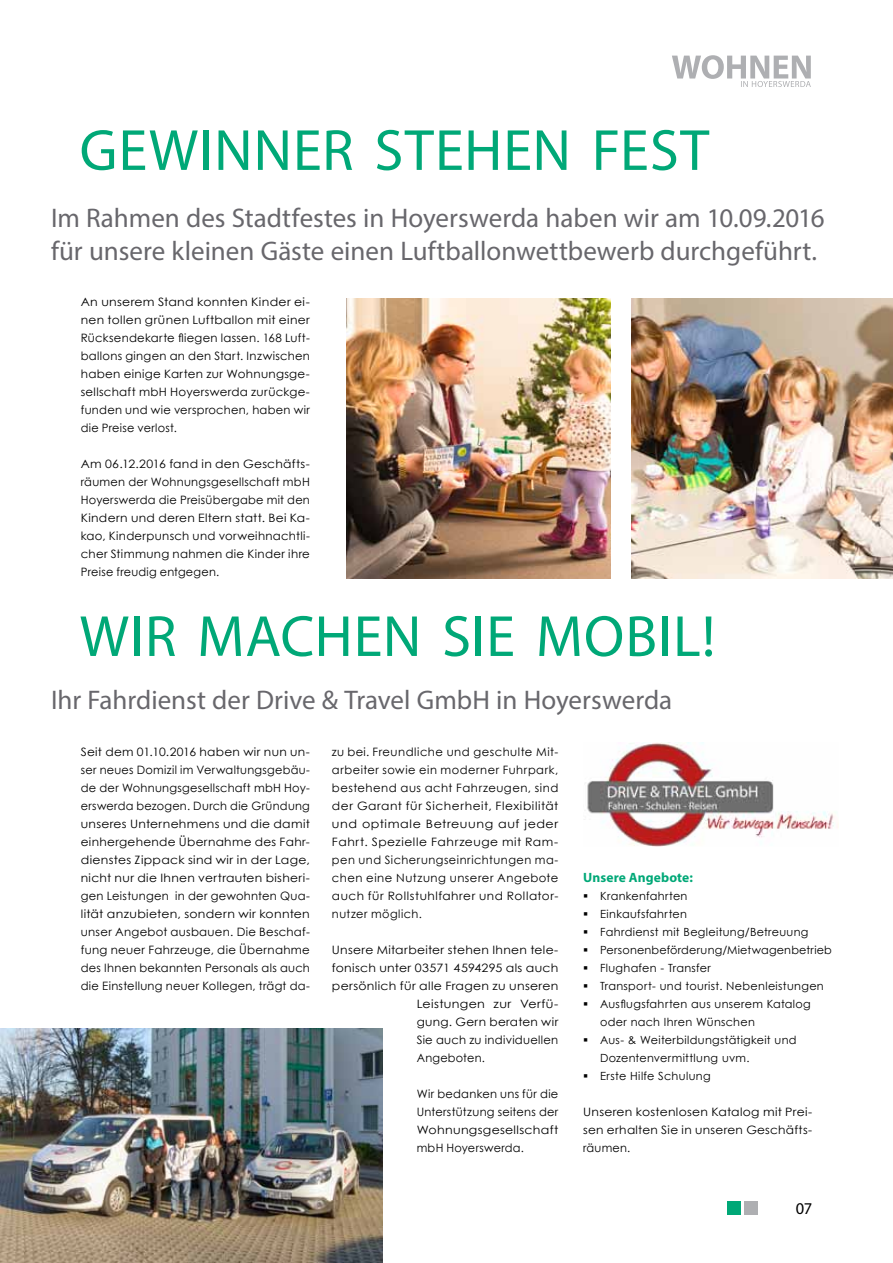
<style>
.page{position:relative;width:893px;height:1263px;background:#fff}
.page>*{position:absolute;margin:0;border:0;box-sizing:border-box;transform-origin:0 0}
.t1{font:58.5px "Myriad Pro";letter-spacing:.015em;color:#00a877}
.t2{font:27px/33px "Myriad Pro";color:#68676c}
.t3{font:16.5px "Myriad Pro";color:#000}
.t4{font:700 13.5px "Myriad Pro";letter-spacing:.01em;color:#00a877}
.t5{font:11.55px/18px "Century Gothic";letter-spacing:.025em;color:#000;text-align:justify;scale:1.06 1}
.t6{font:11.55px/18px "Century Gothic";letter-spacing:.025em;color:#000;text-align:justify}
.t7{font:11.55px/18px "Century Gothic";letter-spacing:.025em;color:#000;text-align:justify;scale:1.07 1}
.t8{font:11.55px/18px "Century Gothic";letter-spacing:.025em;color:#000;text-align:justify;scale:1.08 1}
.t9{font:11.55px "Century Gothic";letter-spacing:.025em;color:#000;scale:1.1 1}
.t10{font:11.55px "Century Gothic";letter-spacing:.025em;color:#000;scale:1.05 1}
.t11{font:11.25px/18px "Century Gothic";letter-spacing:.025em;color:#000}
</style>
<div class="page">
<img style="left:584px;top:742px;width:250px;height:104px">
<div style="left:727px;top:1201px;width:14px;height:14px;background:#00a877"></div>
<div style="left:744px;top:1201px;width:14px;height:14px;background:#aeafb2"></div>
<svg style="left:672px;top:55px;width:139px;height:32px"></svg>
<img style="left:347px;top:298px;width:263px;height:281px">
<img style="left:631px;top:298px;width:262px;height:281px">
<img style="left:0;top:1029px;width:383px;height:234px">
<h1 class="t1" style="left:80px;top:114px;width:631px">GEWINNER STEHEN FEST</h1>
<h2 class="t2" style="left:51px;top:201px;width:775px">Im Rahmen des Stadtfestes in Hoyerswerda haben wir am 10.09.2016 für unsere kleinen Gäste einen Luftballonwettbewerb durchgeführt.</h2>
<p class="t8" style="left:81px;top:293px;width:214px">An unserem Stand konnten Kinder ei&shy;nen tollen grünen Luftballon mit einer Rücksendekarte fliegen lassen. 168 Luft&shy;ballons gingen an den Start. Inzwischen haben einige Karten zur Wohnungsge&shy;sellschaft mbH Hoyerswerda zurückge&shy;funden und wie versprochen, haben wir die Preise verlost.</p>
<p class="t7" style="left:81px;top:455px;width:216px">Am 06.12.2016 fand in den Geschäfts&shy;räumen der Wohnungsgesellschaft mbH Hoyerswerda die Preisübergabe mit den Kindern und deren Eltern statt. Bei Ka&shy;kao, Kinderpunsch und vorweihnachtli&shy;cher Stimmung nahmen die Kinder ihre Preise freudig entgegen.</p>
<h1 class="t1" style="left:80px;top:600px;width:637px">WIR MACHEN SIE MOBIL!</h1>
<h2 class="t2" style="left:51px;top:683px;width:623px">Ihr Fahrdienst der Drive &amp; Travel GmbH in Hoyerswerda</h2>
<p class="t5" style="left:81px;top:743px;width:218px">Seit dem 01.10.2016 haben wir nun un&shy;ser neues Domizil im Verwaltungsgebäu&shy;de der Wohnungsgesellschaft mbH Hoy&shy;erswerda bezogen. Durch die Gründung unseres Unternehmens und die damit einhergehende Übernahme des Fahr&shy;dienstes Zippack sind wir in der Lage, nicht nur die Ihnen vertrauten bisheri&shy;gen Leistungen in der gewohnten Qua&shy;lität anzubieten, sondern wir konnten unser Angebot ausbauen. Die Beschaf&shy;fung neuer Fahrzeuge, die Übernahme des Ihnen bekannten Personals als auch die Einstellung neuer Kollegen, trägt da-</p>
<p class="t6" style="left:332px;top:743px;width:228px">zu bei. Freundliche und geschulte Mit&shy;arbeiter sowie ein moderner Fuhrpark, bestehend aus acht Fahrzeugen, sind der Garant für Sicherheit, Flexibilität und optimale Betreuung auf jeder Fahrt. Spezielle Fahrzeuge mit Ram&shy;pen und Sicherungseinrichtungen ma&shy;chen eine Nutzung unserer Angebote auch für Rollstuhlfahrer und Rollator&shy;nutzer möglich.</p>
<p class="t4" style="left:583px;top:869px;width:111px">Unsere Angebote:</p>
<p class="t11" style="left:600px;top:887px;width:233px">Krankenfahrten<br>Einkaufsfahrten<br>Fahrdienst mit Begleitung/Betreuung<br>Personenbeförderung/Mietwagenbetrieb<br>Flughafen - Transfer<br>Transport- und tourist. Nebenleistungen<br>Ausflugsfahrten aus unserem Katalog oder nach Ihren Wünschen<br>Aus- &amp; Weiterbildungstätigkeit und<br>Dozentenvermittlung uvm.<br>Erste Hilfe Schulung</p>
<p class="t7" style="left:583px;top:1103px;width:216px">Unseren kostenlosen Katalog mit Prei&shy;sen erhalten Sie in unseren Geschäfts&shy;räumen.</p>
<p class="t7" style="left:332px;top:941px;width:213px">Unsere Mitarbeiter stehen Ihnen tele-</p>
<p class="t8" style="left:332px;top:959px;width:211px">fonisch unter 03571 4594295 als auch</p>
<p class="t8" style="left:332px;top:977px;width:211px">persönlich für alle Fragen zu unseren</p>
<p class="t9" style="left:417px;top:996px;width:130px">Leistungen zur Verfü-</p>
<p class="t10" style="left:417px;top:1014px;width:136px">gung. Gern beraten wir</p>
<p class="t6" style="left:417px;top:1031px;width:143px">Sie auch zu individuellen</p>
<p class="t6" style="left:417px;top:1049px;width:70px">Angeboten.</p>
<p class="t6" style="left:417px;top:1085px;width:143px">Wir bedanken uns für die Unterstützung seitens der Wohnungsgesellschaft mbH Hoyerswerda.</p>
<h3 class="t3" style="left:796px;top:1198px;width:18px">07</h3>
</div>
